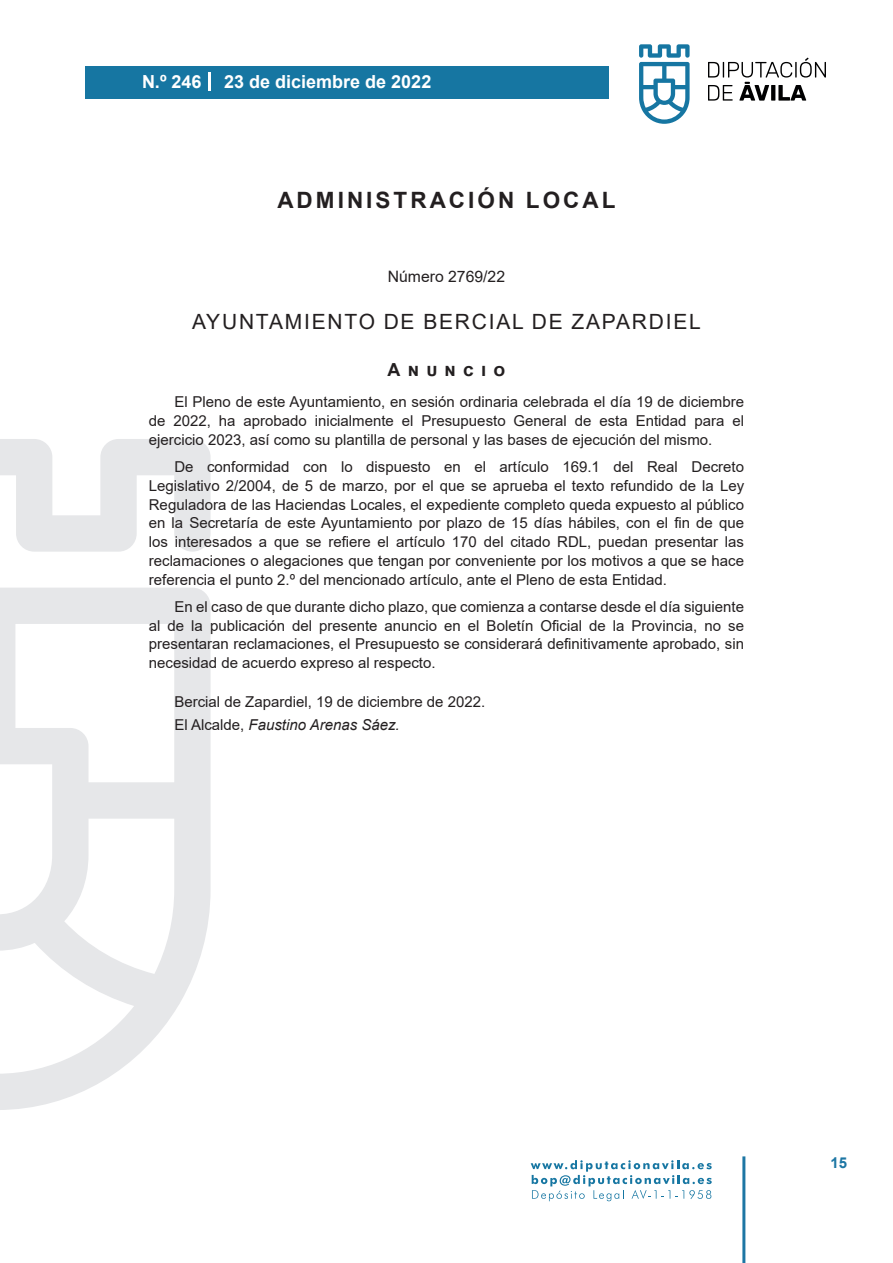
<style>
.page{position:relative;width:893px;height:1263px;background:#fff}
.page>*{position:absolute;margin:0;border:0;box-sizing:border-box;transform-origin:0 0}
.t1{font:700 22.5px "Arial";letter-spacing:.135em;color:#231f20}
.t2{font:21px "Arial";letter-spacing:.085em;color:#231f20}
.t3{font:700 18px "Arial";color:#fff}
.t4{font:700 18px "Arial";letter-spacing:.4em;color:#231f20}
.t5{font:15.75px "Arial";color:#231f20}
.t6{font:15px/18.8px "Arial";color:#231f20;text-align:justify}
.t7{font:700 15px "Arial";color:#1d76a4}
.s1{font-style:italic}
</style>
<div class="page">
<svg style="left:531px;top:1160px;width:181px;height:41px"></svg>
<div style="left:85px;top:66px;width:523px;height:33px;background:#1676a2"></div>
<svg style="left:639px;top:44px;width:51px;height:80px"></svg>
<svg style="left:708px;top:58px;width:118px;height:43px"></svg>
<hr style="left:742px;top:1156px;width:3px;height:107px;background:#1d76a4">
<svg style="left:208px;top:72px;width:2px;height:18px"></svg>
<svg style="left:0;top:439px;width:211px;height:671px"></svg>
<p class="t3" style="left:142px;top:69px;width:61px">N.º 246</p>
<p class="t3" style="left:224px;top:69px;width:209px">23 de diciembre de 2022</p>
<h1 class="t1" style="left:277px;top:184px;width:340px">ADMINISTRACIÓN LOCAL</h1>
<p class="t5" style="left:388px;top:266px;width:119px">Número 2769/22</p>
<h2 class="t2" style="left:192px;top:307px;width:510px">AYUNTAMIENTO DE BERCIAL DE ZAPARDIEL</h2>
<p class="t4" style="left:388px;top:357px;width:119px">Anuncio</p>
<p class="t6" style="left:149px;top:392px;width:597px;text-indent:26px">El Pleno de este Ayuntamiento, en sesión ordinaria celebrada el día 19 de diciembre de 2022, ha aprobado inicialmente el Presupuesto General de esta Entidad para el ejercicio 2023, así como su plantilla de personal y las bases de ejecución del mismo.</p>
<p class="t6" style="left:149px;top:457px;width:597px;text-indent:26px">De conformidad con lo dispuesto en el artículo 169.1 del Real Decreto Legislativo 2/2004, de 5 de marzo, por el que se aprueba el texto refundido de la Ley Reguladora de las Haciendas Locales, el expediente completo queda expuesto al público en la Secretaría de este Ayuntamiento por plazo de 15 días hábiles, con el fin de que los interesados a que se refiere el artículo 170 del citado RDL, puedan presentar las reclamaciones o alegaciones que tengan por conveniente por los motivos a que se hace referencia el punto 2.º del mencionado artículo, ante el Pleno de esta Entidad.</p>
<p class="t6" style="left:149px;top:597px;width:597px;text-indent:26px">En el caso de que durante dicho plazo, que comienza a contarse desde el día siguiente al de la publicación del presente anuncio en el Boletín Oficial de la Provincia, no se presentaran reclamaciones, el Presupuesto se considerará definitivamente aprobado, sin necesidad de acuerdo expreso al respecto.</p>
<p class="t6" style="left:174px;top:690px;width:312px;line-height:23px">Bercial de Zapardiel, 19 de diciembre de 2022.<br>El Alcalde, <span class="s1">Faustino Arenas Sáez.</span></p>
<p class="t7" style="left:831px;top:1152px;width:18px">15</p>
</div>
